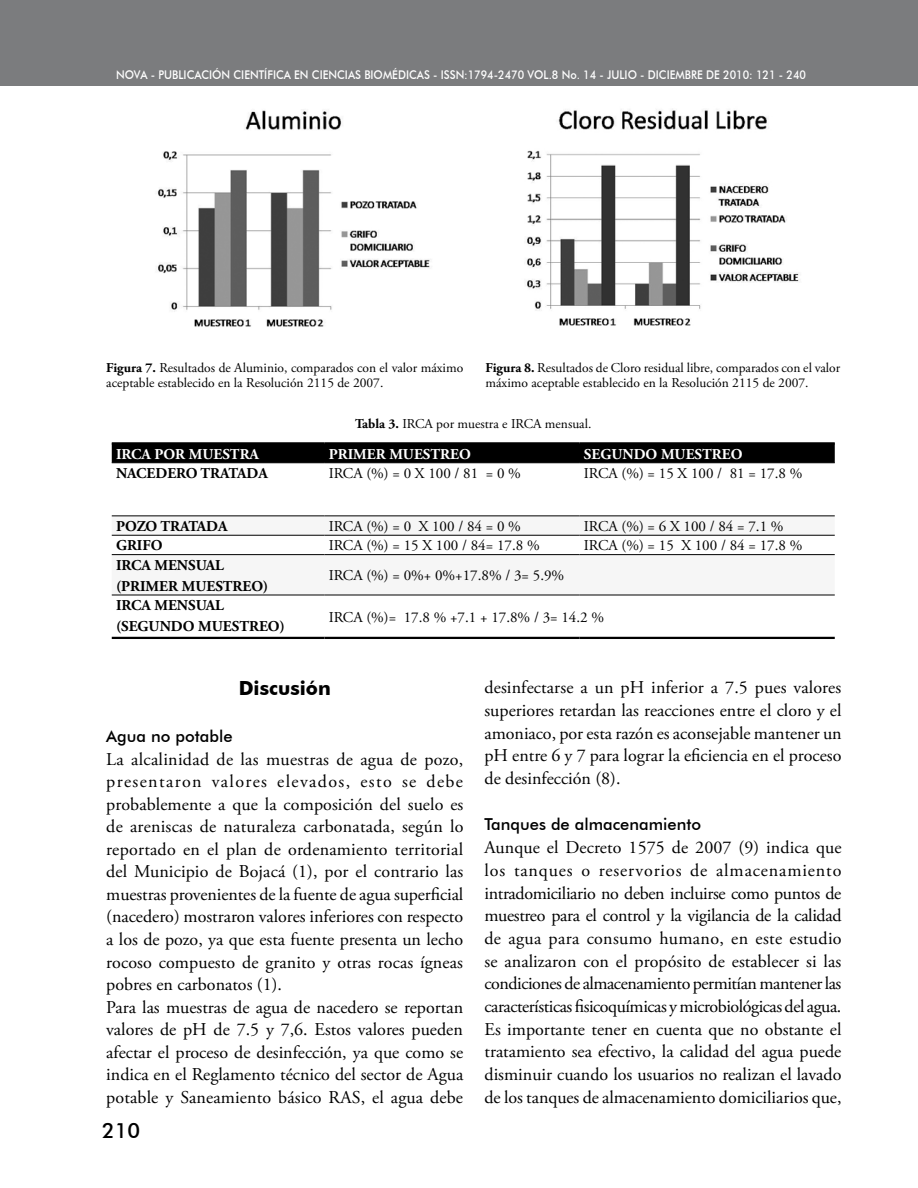
<style>
.page{position:relative;width:918px;height:1188px;background:#fff}
.page>*{position:absolute;margin:0;border:0;box-sizing:border-box;transform-origin:0 0}
.t1{font:500 21px "Futura BT";color:#000}
.t2{font:700 19.5px "Futura BT";color:#000}
.t3{font:18px/22.5px "Adobe Garamond Pro";color:#000;text-align:justify}
.t4{font:500 16.5px "Futura BT";color:#000}
.t5{font:15px "Adobe Garamond Pro";color:#000}
.t6{font:700 15px/21px "Adobe Garamond Pro";color:#000}
.t7{font:700 15px "Adobe Garamond Pro";color:#fff}
.t8{font:13.5px/15px "Adobe Garamond Pro";color:#000}
.t9{font:500 12px "Futura BT";color:#fff;scale:.9 1}
.s1{font-weight:700}
</style>
<div class="page">
<div style="left:0;top:0;width:918px;height:86px;background:#7b7c7e"></div>
<img style="left:157px;top:110px;width:273px;height:217px">
<img style="left:527px;top:109px;width:272px;height:217px">
<div style="left:112px;top:445px;width:723px;height:17px;background:#000"></div>
<svg style="left:112px;top:516px;width:723px;height:79px;fill:#f6f6f6"></svg>
<hr style="left:112px;top:442px;width:212px;height:3px;background:#000">
<hr style="left:324px;top:442px;width:256px;height:3px;background:#000">
<hr style="left:580px;top:442px;width:255px;height:3px;background:#000">
<hr style="left:112px;top:637px;width:212px;height:2px;background:#000">
<hr style="left:324px;top:637px;width:256px;height:2px;background:#000">
<hr style="left:580px;top:637px;width:255px;height:2px;background:#000">
<hr style="left:112px;top:462px;width:212px;height:1px;background:#000">
<hr style="left:324px;top:462px;width:256px;height:1px;background:#000">
<hr style="left:580px;top:462px;width:255px;height:1px;background:#000">
<hr style="left:112px;top:515px;width:212px;height:1px;background:#000">
<hr style="left:324px;top:515px;width:256px;height:1px;background:#000">
<hr style="left:580px;top:515px;width:255px;height:1px;background:#000">
<hr style="left:112px;top:535px;width:212px;height:1px;background:#000">
<hr style="left:324px;top:535px;width:256px;height:1px;background:#000">
<hr style="left:580px;top:535px;width:255px;height:1px;background:#000">
<hr style="left:112px;top:554px;width:212px;height:1px;background:#000">
<hr style="left:324px;top:554px;width:256px;height:1px;background:#000">
<hr style="left:580px;top:554px;width:255px;height:1px;background:#000">
<hr style="left:112px;top:595px;width:212px;height:1px;background:#000">
<hr style="left:324px;top:595px;width:256px;height:1px;background:#000">
<hr style="left:580px;top:595px;width:255px;height:1px;background:#000">
<p class="t9" style="left:116px;top:68px;width:606px">NOVA - Publicación Científica EN CIENCIAS BIOMÉDICAS - ISSN:1794-2470 Vol.8 No. 14 - JULIO - DICIE</p>
<p class="t9" style="left:676px;top:68px;width:147px">MBRE DE 2010: 121 - 240</p>
<p class="t8" style="left:106px;top:360px;width:358px"><span class="s1">Figura 7.</span> Resultados de Aluminio, comparados con el valor máximo aceptable establecido en la Resolución 2115 de 2007.</p>
<p class="t8" style="left:486px;top:360px;width:356px"><span class="s1">Figura 8.</span> Resultados de Cloro residual libre, comparados con el valor máximo aceptable establecido en la Resolución 2115 de 2007.</p>
<p class="t8" style="left:355px;top:416px;width:238px"><span class="s1">Tabla 3.</span> IRCA por muestra e IRCA mensual.</p>
<p class="t7" style="left:116px;top:445px;width:144px">IRCA POR MUESTRA</p>
<p class="t7" style="left:329px;top:445px;width:144px">PRIMER MUESTREO</p>
<p class="t7" style="left:584px;top:445px;width:160px">SEGUNDO MUESTREO</p>
<p class="t6" style="left:116px;top:463px;width:153px">NACEDERO TRATADA</p>
<p class="t5" style="left:329px;top:464px;width:194px">IRCA (%) = 0 X 100 / 81 = 0 %</p>
<p class="t5" style="left:584px;top:464px;width:220px">IRCA (%) = 15 X 100 / 81 = 17.8 %</p>
<p class="t6" style="left:116px;top:516px;width:113px">POZO TRATADA</p>
<p class="t5" style="left:329px;top:517px;width:194px">IRCA (%) = 0 X 100 / 84 = 0 %</p>
<p class="t5" style="left:584px;top:517px;width:201px">IRCA (%) = 6 X 100 / 84 = 7.1 %</p>
<p class="t6" style="left:116px;top:535px;width:48px">GRIFO</p>
<p class="t5" style="left:329px;top:537px;width:212px">IRCA (%) = 15 X 100 / 84= 17.8 %</p>
<p class="t5" style="left:584px;top:537px;width:220px">IRCA (%) = 15 X 100 / 84 = 17.8 %</p>
<p class="t6" style="left:116px;top:555px;width:154px">IRCA MENSUAL (PRIMER MUESTREO)</p>
<p class="t5" style="left:329px;top:566px;width:237px">IRCA (%) = 0%+ 0%+17.8% / 3= 5.9%</p>
<p class="t6" style="left:116px;top:595px;width:170px">IRCA MENSUAL (SEGUNDO MUESTREO)</p>
<p class="t5" style="left:329px;top:608px;width:277px">IRCA (%)= 17.8 % +7.1 + 17.8% / 3= 14.2 %</p>
<p class="t2" style="left:239px;top:676px;width:94px">Discusión</p>
<p class="t4" style="left:106px;top:726px;width:128px">Agua no potable</p>
<p class="t3" style="left:106px;top:748px;width:359px;text-align:left">La alcalinidad de las muestras de agua de pozo, presentaron valores elevados, esto se debe probablemente a que la composición del suelo es de areniscas de naturaleza carbonatada, según lo reportado en el plan de ordenamiento territorial del Municipio de Bojacá (1), por el contrario las muestras provenientes de la fuente de agua superficial (nacedero) mostraron valores inferiores con respecto a los de pozo, ya que esta fuente presenta un lecho rocoso compuesto de granito y otras rocas ígneas pobres en carbonatos (1).<br>Para las muestras de agua de nacedero se reportan valores de pH de 7.5 y 7,6. Estos valores pueden afectar el proceso de desinfección, ya que como se indica en el Reglamento técnico del sector de Agua potable y Saneamiento básico RAS, el agua debe</p>
<p class="t1" style="left:102px;top:1118px;width:40px">210</p>
<p class="t3" style="left:485px;top:677px;width:359px">desinfectarse a un pH inferior a 7.5 pues valores superiores retardan las reacciones entre el cloro y el amoniaco, por esta razón es aconsejable mantener un pH entre 6 y 7 para lograr la eficiencia en el proceso de desinfección (8).</p>
<p class="t4" style="left:485px;top:815px;width:218px">Tanques de almacenamiento</p>
<p class="t3" style="left:485px;top:837px;width:359px">Aunque el Decreto 1575 de 2007 (9) indica que los tanques o reservorios de almacenamiento intradomiciliario no deben incluirse como puntos de muestreo para el control y la vigilancia de la calidad de agua para consumo humano, en este estudio se analizaron con el propósito de establecer si las condiciones de almacenamiento permitían mantener las características fisicoquímicas y microbiológicas del agua.<br>Es importante tener en cuenta que no obstante el tratamiento sea efectivo, la calidad del agua puede disminuir cuando los usuarios no realizan el lavado de los tanques de almacenamiento domiciliarios que,</p>
</div>
